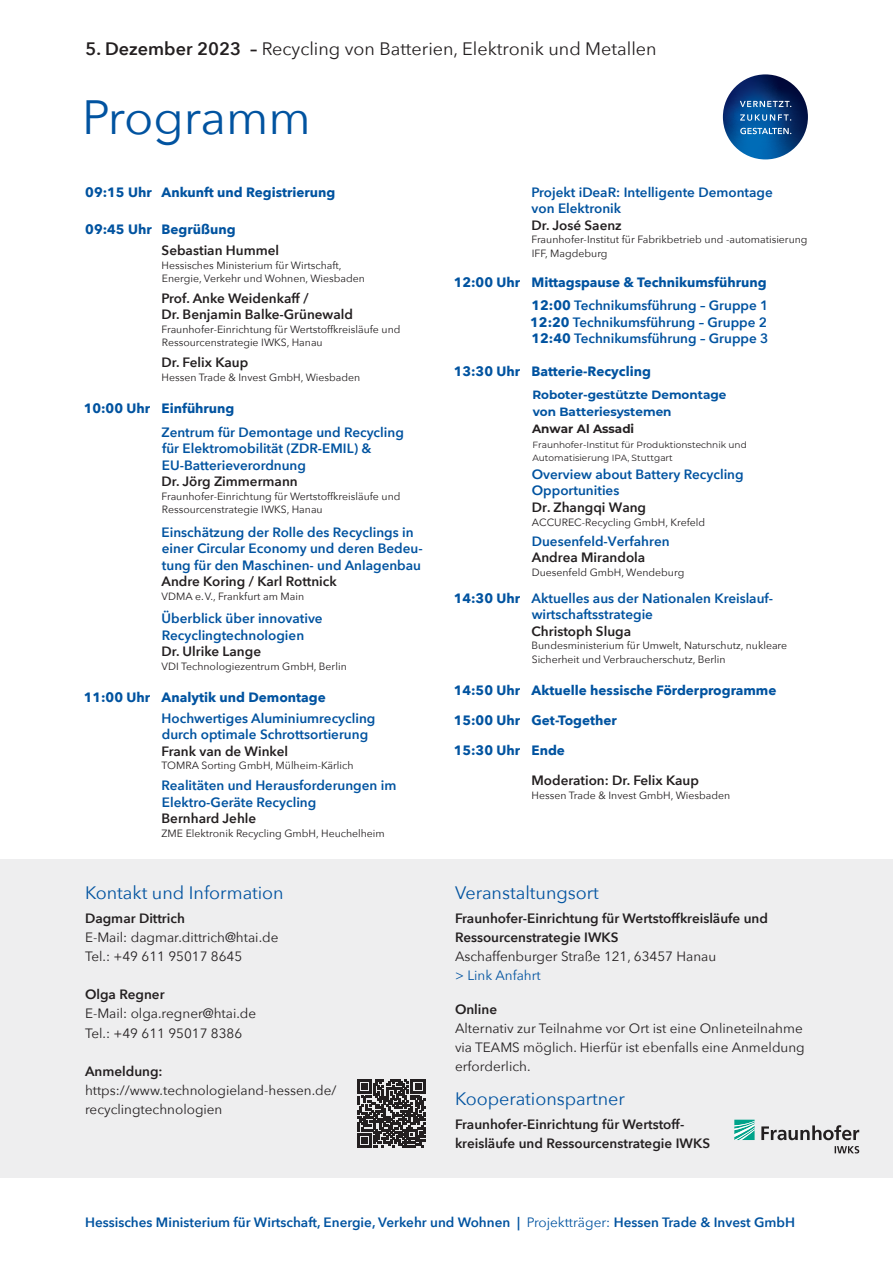
<style>
.page{position:relative;width:893px;height:1263px;background:#fff}
.page>*{position:absolute;margin:0;border:0;box-sizing:border-box;transform-origin:0 0}
.t1{font:48px "Avenir Next";color:#0153a0}
.t2{font:18px "Avenir Next";color:#231f20}
.t3{font:18px "Avenir Next";color:#0153a0}
.t4{font:600 13.5px/16.5px "Avenir Next";color:#0153a0}
.t5{font:600 13.5px/19.2px "Avenir Next";color:#231f20}
.t6{font:13.5px/19.2px "Avenir Next";color:#231f20}
.t7{font:700 13.5px/23.4px "Avenir Next";color:#0153a0;text-align:right}
.t8{font:13.5px "Avenir Next";color:#0153a0}
.t9{font:700 12px/16.6px "Montserrat";color:#0153a0}
.t10{font:700 12px "Montserrat";color:#231f20}
.t11{font:10.5px/13.5px "Avenir Next";color:#231f20}
.t12{font:9px/12.8px "Montserrat";color:#231f20}
.s1{font-weight:600}
.s2{font-weight:700}
.s3{font-weight:400}
</style>
<div class="page">
<div style="left:0;top:859px;width:893px;height:319px;background:#eeeeef"></div>
<svg style="left:357px;top:1079px;width:68px;height:69px"></svg>
<svg style="left:723px;top:74px;width:85px;height:85px"></svg>
<svg style="left:740px;top:128px;width:51px;height:6px"></svg>
<svg style="left:740px;top:114px;width:51px;height:7px"></svg>
<svg style="left:740px;top:101px;width:51px;height:6px"></svg>
<svg style="left:735px;top:1120px;width:20px;height:20px"></svg>
<svg style="left:761px;top:1125px;width:98px;height:15px"></svg>
<svg style="left:835px;top:1146px;width:24px;height:7px"></svg>
<h2 class="t2" style="left:86px;top:34px;width:573px"><span class="s1">5. Dezember 2023 –</span> Recycling von Batterien, Elektronik und Metallen</h2>
<h1 class="t1" style="left:82px;top:77px;width:230px">Programm</h1>
<p class="t7" style="left:85px;top:180px;width:252px">09:15 Uhr Ankunft und Registrierung</p>
<p class="t7" style="left:85px;top:218px;width:152px">09:45 Uhr Begrüßung</p>
<p class="t5" style="left:162px;top:240px;width:119px">Sebastian Hummel</p>
<p class="t11" style="left:162px;top:258px;width:205px">Hessisches Ministerium für Wirtschaft,<br>Energie, Verkehr und Wohnen, Wiesbaden</p>
<p class="t5" style="left:162px;top:290px;width:193px;line-height:16.5px">Prof. Anke Weidenkaff /<br>Dr. Benjamin Balke-Grünewald</p>
<p class="t11" style="left:162px;top:322px;width:240px">Fraunhofer-Einrichtung für Wertstoffkreisläufe und<br>Ressourcenstrategie IWKS, Hanau</p>
<p class="t5" style="left:162px;top:352px;width:88px">Dr. Felix Kaup</p>
<p class="t11" style="left:162px;top:370px;width:200px">Hessen Trade &amp; Invest GmbH, Wiesbaden</p>
<p class="t7" style="left:84px;top:397px;width:152px">10:00 Uhr Einführung</p>
<p class="t4" style="left:162px;top:423px;width:244px">Zentrum für Demontage und Recycling für Elektromobilität (ZDR-EMIL) &amp;<br>EU-Batterieverordnung</p>
<p class="t5" style="left:162px;top:472px;width:138px">Dr. Jörg Zimmermann</p>
<p class="t11" style="left:162px;top:489px;width:240px">Fraunhofer-Einrichtung für Wertstoffkreisläufe und<br>Ressourcenstrategie IWKS, Hanau</p>
<p class="t4" style="left:162px;top:523px;width:263px">Einschätzung der Rolle des Recyclings in einer Circular Economy und deren Bedeu&shy;tung für den Maschinen- und Anlagenbau</p>
<p class="t5" style="left:162px;top:571px;width:177px">Andre Koring / Karl Rottnick</p>
<p class="t11" style="left:162px;top:589px;width:144px">VDMA e.V., Frankfurt am Main</p>
<p class="t4" style="left:162px;top:610px;width:163px">Überblick über innovative<br>Recyclingtechnologien</p>
<p class="t5" style="left:162px;top:641px;width:101px">Dr. Ulrike Lange</p>
<p class="t11" style="left:162px;top:659px;width:187px">VDI Technologiezentrum GmbH, Berlin</p>
<p class="t7" style="left:84px;top:685px;width:244px">11:00 Uhr Analytik und Demontage</p>
<p class="t4" style="left:162px;top:710px;width:215px">Hochwertiges Aluminiumrecycling durch optimale Schrottsortierung</p>
<p class="t5" style="left:162px;top:741px;width:128px">Frank van de Winkel</p>
<p class="t11" style="left:162px;top:758px;width:193px">TOMRA Sorting GmbH, Mülheim-Kärlich</p>
<p class="t4" style="left:162px;top:777px;width:236px">Realitäten und Herausforderungen im<br>Elektro-Geräte Recycling</p>
<p class="t5" style="left:162px;top:808px;width:96px">Bernhard Jehle</p>
<p class="t11" style="left:162px;top:826px;width:225px">ZME Elektronik Recycling GmbH, Heuchelheim</p>
<h2 class="t3" style="left:85px;top:877px;width:200px">Kontakt und Information</h2>
<p class="t5" style="left:85px;top:908px;width:101px">Dagmar Dittrich</p>
<p class="t6" style="left:85px;top:927px;width:195px">E-Mail: dagmar.dittrich@htai.de<br>Tel.: +49 611 95017 8645</p>
<p class="t5" style="left:85px;top:985px;width:81px">Olga Regner</p>
<p class="t6" style="left:85px;top:1003px;width:173px">E-Mail: olga.regner@htai.de<br>Tel.: +49 611 95017 8386</p>
<p class="t5" style="left:85px;top:1061px;width:79px">Anmeldung:</p>
<p class="t6" style="left:85px;top:1080px;width:253px">https://www.technologieland-hessen.de/ recyclingtechnologien</p>
<p class="t4" style="left:531px;top:183px;width:243px">Projekt iDeaR: Intelligente Demontage von Elektronik</p>
<p class="t5" style="left:531px;top:215px;width:92px">Dr. José Saenz</p>
<p class="t11" style="left:531px;top:232px;width:278px">Fraunhofer-Institut für Fabrikbetrieb und -automatisierung<br>IFF, Magdeburg</p>
<p class="t7" style="left:454px;top:270px;width:316px">12:00 Uhr Mittagspause &amp; Technikumsführung<br>12:00 <span class="s1">Technikumsführung – Gruppe 1</span></p>
<p class="t4" style="left:530px;top:313px;width:240px"><span class="s2">12:20</span> Technikumsführung – Gruppe 2<br><span class="s2">12:40</span> Technikumsführung – Gruppe 3</p>
<p class="t7" style="left:454px;top:359px;width:199px">13:30 Uhr Batterie-Recycling</p>
<p class="t9" style="left:532px;top:386px;width:195px">Roboter-gestützte Demontage von Batteriesystemen</p>
<p class="t10" style="left:532px;top:420px;width:104px">Anwar Al Assadi</p>
<p class="t12" style="left:532px;top:438px;width:216px">Fraunhofer-Institut für Produktionstechnik und<br>Automatisierung IPA, Stuttgart</p>
<p class="t4" style="left:532px;top:465px;width:213px">Overview about Battery Recycling<br>Opportunities</p>
<p class="t5" style="left:532px;top:497px;width:116px">Dr. Zhangqi Wang</p>
<p class="t11" style="left:532px;top:515px;width:175px">ACCUREC-Recycling GmbH, Krefeld</p>
<p class="t4" style="left:532px;top:533px;width:139px">Duesenfeld-Verfahren</p>
<p class="t5" style="left:532px;top:548px;width:115px">Andrea Mirandola</p>
<p class="t11" style="left:532px;top:565px;width:154px">Duesenfeld GmbH, Wendeburg</p>
<p class="t4" style="left:532px;top:589px;width:243px;text-indent:-78px"><span class="s2">14:30 Uhr</span> Aktuelles aus der Nationalen Kreislauf&shy;wirtschaftsstrategie</p>
<p class="t5" style="left:532px;top:621px;width:101px">Christoph Sluga</p>
<p class="t11" style="left:531px;top:638px;width:257px">Bundesministerium für Umwelt, Naturschutz, nukleare<br>Sicherheit und Verbraucherschutz, Berlin</p>
<p class="t7" style="left:454px;top:679px;width:324px">14:50 Uhr Aktuelle hessische Förderprogramme</p>
<p class="t7" style="left:454px;top:709px;width:165px">15:00 Uhr Get-Together</p>
<p class="t7" style="left:454px;top:739px;width:113px">15:30 Uhr Ende</p>
<p class="t5" style="left:532px;top:771px;width:169px">Moderation: Dr. Felix Kaup</p>
<p class="t11" style="left:531px;top:788px;width:200px">Hessen Trade &amp; Invest GmbH, Wiesbaden</p>
<h2 class="t3" style="left:455px;top:877px;width:145px">Veranstaltungsort</h2>
<p class="t5" style="left:455px;top:908px;width:315px">Fraunhofer-Einrichtung für Wertstoffkreisläufe und<br>Ressourcenstrategie IWKS</p>
<p class="t6" style="left:455px;top:946px;width:263px">Aschaffenburger Straße 121, 63457 Hanau</p>
<p class="t8" style="left:455px;top:964px;width:87px">&gt; Link Anfahrt</p>
<p class="t5" style="left:455px;top:999px;width:44px">Online</p>
<p class="t6" style="left:455px;top:1018px;width:351px">Alternativ zur Teilnahme vor Ort ist eine Onlineteilnahme via TEAMS möglich. Hierfür ist ebenfalls eine Anmeldung erforderlich.</p>
<h2 class="t3" style="left:455px;top:1083px;width:172px">Kooperationspartner</h2>
<p class="t5" style="left:455px;top:1114px;width:257px">Fraunhofer-Einrichtung für Wertstoff&shy;kreisläufe und Ressourcenstrategie IWKS</p>
<p class="t4" style="left:85px;top:1214px;width:711px">Hessisches Ministerium für Wirtschaft, Energie, Verkehr und Wohnen | <span class="s3">Projektträger:</span> Hessen Trade &amp; Invest GmbH</p>
</div>
